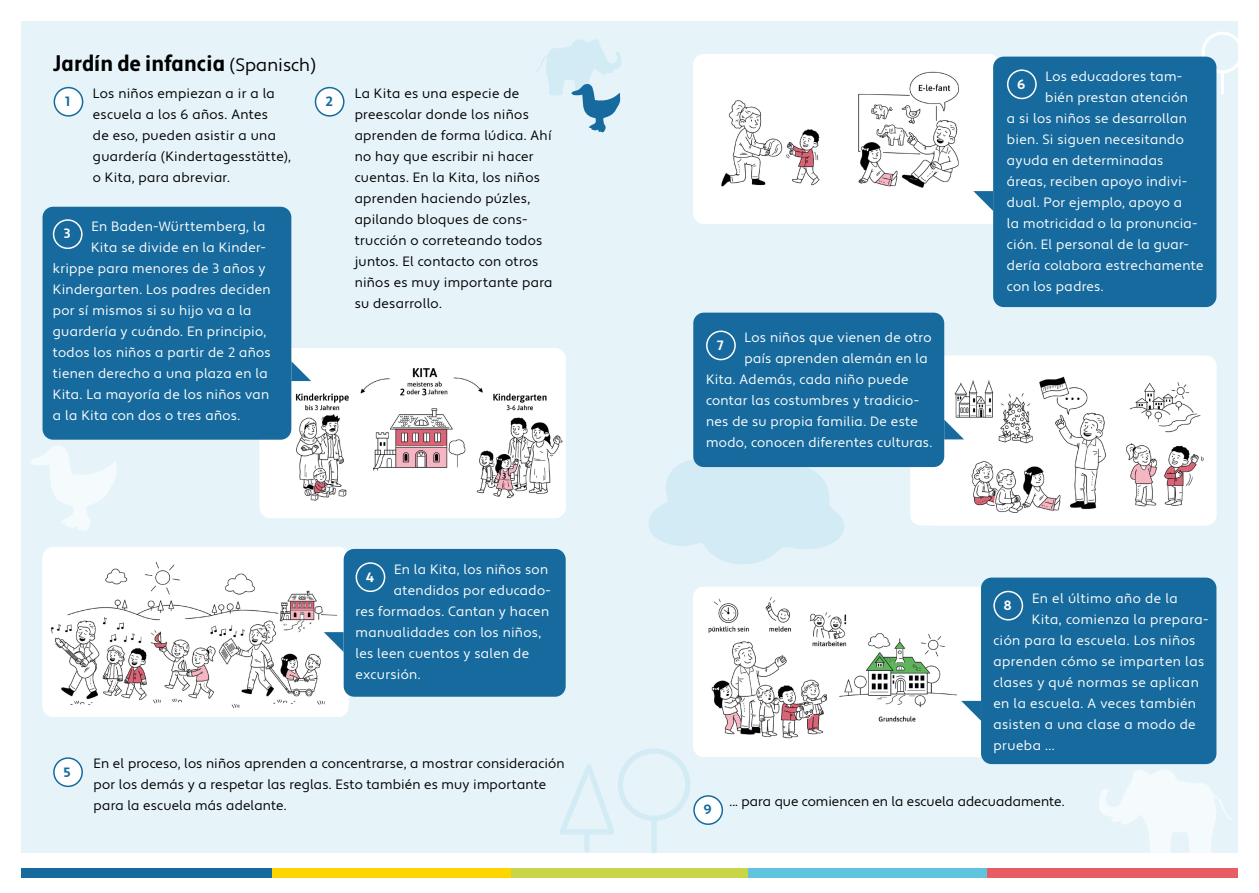
<style>
.page{position:relative;width:1259px;height:893px;background:#fff}
.page>*{position:absolute;margin:0;border:0;box-sizing:border-box;transform-origin:0 0}
.t1{font:700 condensed 22.5px "Apertura";color:#000}
.t2{font:13.5px "Apertura";letter-spacing:.02em;color:#fff}
.t3{font:13.5px/21px "Apertura";letter-spacing:.015em;color:#000}
.t4{font:700 13.5px "Apertura";color:#fff}
.t5{font:700 13.5px "Apertura";color:#166a9d}
.s1{font-weight:400;font-stretch:normal;font-size:18px}
</style>
<div class="page">
<div style="left:21px;top:21px;width:1216px;height:832px;background:#e6f4fa"></div>
<svg style="left:1177px;top:32px;width:60px;height:81px"></svg>
<hr style="left:1221px;top:73px;width:3px;height:20px;background:#fff">
<svg style="left:560px;top:764px;width:54px;height:73px"></svg>
<div style="left:584px;top:834px;width:5px;height:16px;background:#d2ebf5"></div>
<div style="left:618px;top:748px;width:72px;height:73px;border:5px solid #d2ebf5;border-radius:50%"></div>
<div style="left:651px;top:820px;width:5px;height:33px;background:#d2ebf5"></div>
<svg style="left:536px;top:39px;width:85px;height:93px"></svg>
<svg style="left:1099px;top:770px;width:132px;height:83px"></svg>
<svg style="left:30px;top:446px;width:86px;height:85px"></svg>
<svg style="left:649px;top:460px;width:197px;height:104px"></svg>
<div style="left:21px;top:868px;width:251px;height:10px;background:#166a9d"></div>
<div style="left:510px;top:868px;width:238px;height:10px;background:#c7d546"></div>
<div style="left:272px;top:868px;width:238px;height:10px;background:#ffd500"></div>
<div style="left:748px;top:868px;width:239px;height:10px;background:#60c4de"></div>
<div style="left:987px;top:868px;width:250px;height:10px;background:#e65e63"></div>
<div style="left:54px;top:88px;width:29px;height:28px;background:#fff;border-radius:50%"></div>
<div style="left:54px;top:87px;width:29px;height:30px;border:2px solid #166a9d;border-radius:50%"></div>
<div style="left:54px;top:758px;width:28px;height:28px;background:#fff;border-radius:50%"></div>
<div style="left:53px;top:757px;width:30px;height:30px;border:2px solid #166a9d;border-radius:50%"></div>
<div style="left:693px;top:54px;width:306px;height:170px;background:#fff;border-radius:11px"></div>
<img style="left:693px;top:54px;width:301px;height:163px">
<div style="left:993px;top:57px;width:223px;height:250px;background:#166a9d;border-radius:11px"></div>
<div style="left:1007px;top:69px;width:29px;height:30px;border:2px solid #fff;border-radius:50%"></div>
<svg style="left:973px;top:191px;width:20px;height:20px"></svg>
<img style="left:693px;top:587px;width:288px;height:169px">
<svg style="left:961px;top:701px;width:20px;height:20px"></svg>
<div style="left:981px;top:578px;width:235px;height:186px;background:#166a9d;border-radius:11px"></div>
<div style="left:993px;top:591px;width:30px;height:29px;border:2px solid #fff;border-radius:50%"></div>
<div style="left:315px;top:88px;width:29px;height:28px;background:#fff;border-radius:50%"></div>
<div style="left:315px;top:87px;width:29px;height:30px;border:2px solid #166a9d;border-radius:50%"></div>
<div style="left:694px;top:796px;width:28px;height:28px;background:#fff;border-radius:50%"></div>
<div style="left:693px;top:795px;width:30px;height:30px;border:2px solid #166a9d;border-radius:50%"></div>
<div style="left:43px;top:547px;width:306px;height:170px;background:#fff;border-radius:11px"></div>
<img style="left:43px;top:553px;width:299px;height:164px">
<div style="left:910px;top:355px;width:306px;height:170px;background:#fff;border-radius:11px"></div>
<img style="left:933px;top:360px;width:283px;height:165px">
<div style="left:693px;top:313px;width:251px;height:154px;background:#166a9d;border-radius:11px"></div>
<div style="left:706px;top:331px;width:30px;height:29px;border:2px solid #fff;border-radius:50%"></div>
<svg style="left:944px;top:420px;width:20px;height:19px"></svg>
<div style="left:344px;top:549px;width:222px;height:148px;background:#166a9d;border-radius:11px"></div>
<div style="left:355px;top:562px;width:30px;height:30px;border:2px solid #fff;border-radius:50%"></div>
<svg style="left:324px;top:632px;width:20px;height:20px"></svg>
<div style="left:259px;top:348px;width:307px;height:170px;background:#fff;border-radius:11px"></div>
<img style="left:286px;top:354px;width:280px;height:157px">
<svg style="left:291px;top:361px;width:20px;height:20px"></svg>
<div style="left:43px;top:207px;width:248px;height:233px;background:#166a9d;border-radius:11px"></div>
<div style="left:53px;top:219px;width:30px;height:30px;border:2px solid #fff;border-radius:50%"></div>
<h1 class="t1" style="left:53px;top:49px;width:265px">Jardín de infancia <span class="s1">(Spanisch)</span></h1>
<p class="t3" style="left:93px;top:83px;width:200px">Los niños empiezan a ir a la escuela a los 6 años. Antes<br>de eso, pueden asistir a una guardería (Kindertagesstätte), o Kita, para abreviar.</p>
<p class="t5" style="left:65px;top:93px;width:7px">1</p>
<p class="t5" style="left:325px;top:93px;width:9px">2</p>
<p class="t4" style="left:64px;top:226px;width:8px">3</p>
<p class="t2" style="left:91px;top:218px;width:175px">En Baden-Württemberg, la</p>
<p class="t2" style="left:91px;top:239px;width:175px">Kita se divide en la Kinder-</p>
<p class="t2" style="left:53px;top:260px;width:214px">krippe para menores de 3 años y</p>
<p class="t2" style="left:53px;top:281px;width:219px">Kindergarten. Los padres deciden</p>
<p class="t2" style="left:53px;top:302px;width:200px">por sí mismos si su hijo va a la</p>
<p class="t2" style="left:53px;top:323px;width:215px">guardería y cuándo. En principio,</p>
<p class="t2" style="left:53px;top:344px;width:219px">todos los niños a partir de 2 años</p>
<p class="t2" style="left:53px;top:365px;width:216px">tienen derecho a una plaza en la</p>
<p class="t2" style="left:53px;top:386px;width:218px">Kita. La mayoría de los niños van</p>
<p class="t2" style="left:53px;top:407px;width:189px">a la Kita con dos o tres años.</p>
<p class="t3" style="left:355px;top:84px;width:199px">La Kita es una especie de preescolar donde los niños aprenden de forma lúdica. Ahí no hay que escribir ni hacer cuentas. En la Kita, los niños aprenden haciendo púzles, apilando bloques de cons&shy;trucción o correteando todos juntos. El contacto con otros niños es muy importante para su desarrollo.</p>
<p class="t2" style="left:394px;top:561px;width:156px">En la Kita, los niños son</p>
<p class="t2" style="left:394px;top:582px;width:159px">atendidos por educado-</p>
<p class="t2" style="left:355px;top:603px;width:195px">res formados. Cantan y hacen</p>
<p class="t2" style="left:355px;top:624px;width:187px">manualidades con los niños,</p>
<p class="t2" style="left:355px;top:645px;width:175px">les leen cuentos y salen de</p>
<p class="t2" style="left:355px;top:666px;width:67px">excursión.</p>
<p class="t4" style="left:366px;top:569px;width:10px">4</p>
<p class="t5" style="left:64px;top:764px;width:8px">5</p>
<p class="t3" style="left:94px;top:754px;width:472px">En el proceso, los niños aprenden a concentrarse, a mostrar consideración por los demás y a respetar las reglas. Esto también es muy importante para la escuela más adelante.</p>
<p class="t4" style="left:717px;top:337px;width:8px">7</p>
<p class="t2" style="left:744px;top:329px;width:188px">Los niños que vienen de otro</p>
<p class="t2" style="left:744px;top:350px;width:185px">país aprenden alemán en la</p>
<p class="t2" style="left:706px;top:371px;width:204px">Kita. Además, cada niño puede</p>
<p class="t2" style="left:706px;top:392px;width:215px">contar las costumbres y tradicio-</p>
<p class="t2" style="left:706px;top:413px;width:213px">nes de su propia familia. De este</p>
<p class="t2" style="left:706px;top:435px;width:228px">modo, conocen diferentes culturas.</p>
<p class="t2" style="left:1045px;top:68px;width:138px">Los educadores tam-</p>
<p class="t2" style="left:1045px;top:89px;width:144px">bién prestan atención</p>
<p class="t2" style="left:1007px;top:110px;width:181px">a si los niños se desarrollan</p>
<p class="t2" style="left:1007px;top:131px;width:178px">bien. Si siguen necesitando</p>
<p class="t2" style="left:1007px;top:152px;width:158px">ayuda en determinadas</p>
<p class="t2" style="left:1007px;top:173px;width:182px">áreas, reciben apoyo indivi-</p>
<p class="t2" style="left:1007px;top:194px;width:177px">dual. Por ejemplo, apoyo a</p>
<p class="t2" style="left:1007px;top:215px;width:192px">la motricidad o la pronuncia-</p>
<p class="t2" style="left:1007px;top:236px;width:183px">ción. El personal de la guar-</p>
<p class="t2" style="left:1007px;top:257px;width:198px">dería colabora estrechamente</p>
<p class="t2" style="left:1007px;top:278px;width:98px">con los padres.</p>
<p class="t4" style="left:1017px;top:76px;width:10px">6</p>
<p class="t2" style="left:1032px;top:590px;width:147px">En el último año de la</p>
<p class="t2" style="left:1031px;top:611px;width:178px">Kita, comienza la prepara-</p>
<p class="t2" style="left:993px;top:632px;width:204px">ción para la escuela. Los niños</p>
<p class="t2" style="left:993px;top:653px;width:212px">aprenden cómo se imparten las</p>
<p class="t2" style="left:993px;top:674px;width:207px">clases y qué normas se aplican</p>
<p class="t2" style="left:993px;top:695px;width:204px">en la escuela. A veces también</p>
<p class="t2" style="left:993px;top:716px;width:204px">asisten a una clase a modo de</p>
<p class="t2" style="left:993px;top:737px;width:63px">prueba ...</p>
<p class="t4" style="left:1003px;top:597px;width:10px">8</p>
<p class="t5" style="left:703px;top:802px;width:10px">9</p>
<p class="t3" style="left:729px;top:791px;width:336px">... para que comiencen en la escuela adecuadamente.</p>
</div>
